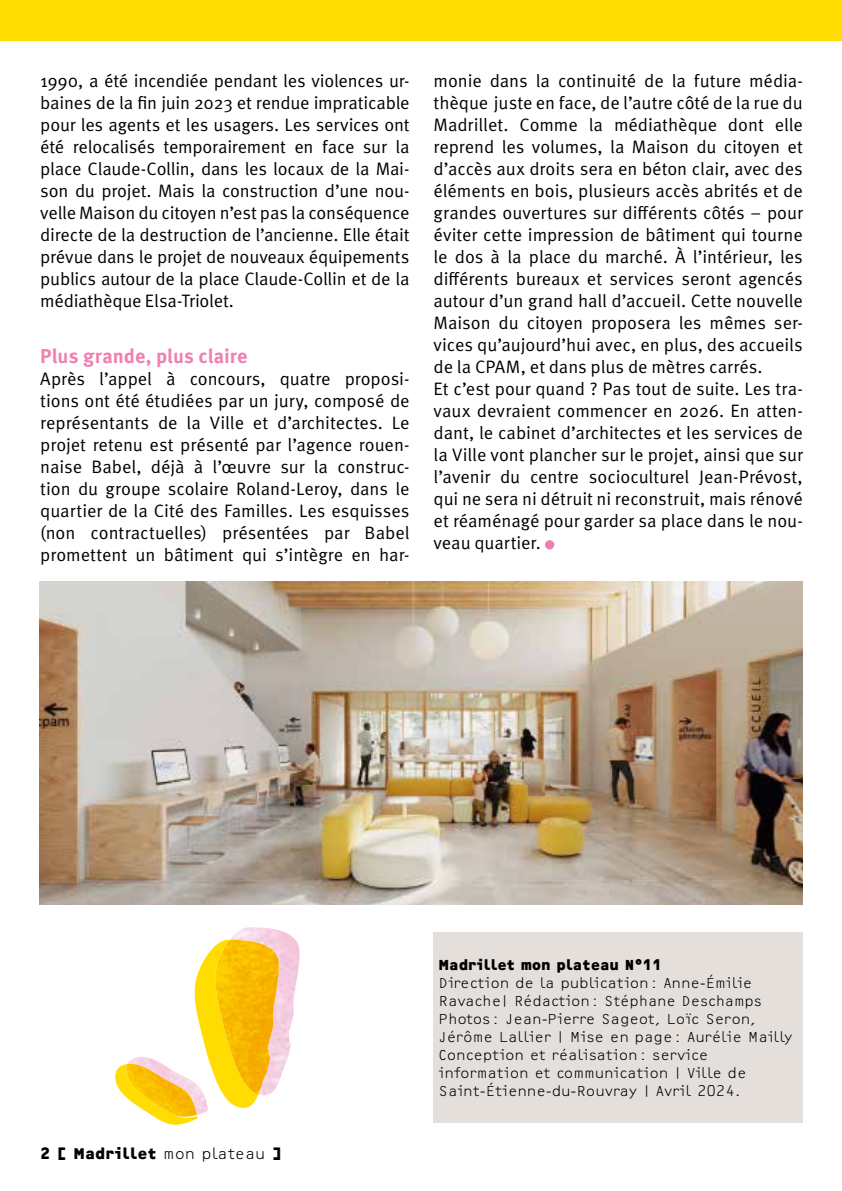
<style>
.page{position:relative;width:842px;height:1191px;background:#fff}
.page>*{position:absolute;margin:0;border:0;box-sizing:border-box;transform-origin:0 0}
.t1{font:700 20px "Meta Pro";color:#ef80b1}
.t2{font:18px/22px "Meta Pro Norm";letter-spacing:-.005em;color:#000;text-align:justify}
.t3{font:700 16px "OCRF";color:#000}
.t4{font:300 15px/18px "OCRF";letter-spacing:-.01em;color:#000}
.t5{font:700 15px "OCRF";letter-spacing:-.01em;color:#000}
.s1{font-weight:300}
</style>
<div class="page">
<div style="left:0;top:0;width:842px;height:40px;background:#fd0"></div>
<svg style="left:115px;top:946px;width:143px;height:179px"></svg>
<img style="left:230px;top:927px;width:69px;height:168px">
<img style="left:215px;top:939px;width:69px;height:155px">
<div style="left:545px;top:540px;width:9px;height:9px;background:#ef80b1;border-radius:50%"></div>
<div style="left:433px;top:933px;width:370px;height:190px;background:#e5dfdb"></div>
<img style="left:40px;top:582px;width:763px;height:323px">
<p class="t2" style="left:40px;top:69px;width:371px">1990, a été incendiée pendant les violences ur&shy;baines de la fin juin 2023 et rendue impraticable pour les agents et les usagers. Les services ont été relocalisés temporairement en face sur la place Claude-Collin, dans les locaux de la Mai&shy;son du projet. Mais la construction d’une nou&shy;velle Maison du citoyen n’est pas la conséquence directe de la destruction de l’ancienne. Elle était prévue dans le projet de nouveaux équipements publics autour de la place Claude-Collin et de la médiathèque Elsa-Triolet.</p>
<p class="t1" style="left:40px;top:340px;width:209px">Plus grande, plus claire</p>
<p class="t2" style="left:40px;top:366px;width:371px">Après l’appel à concours, quatre proposi&shy;tions ont été étudiées par un jury, composé de représentants de la Ville et d’architectes. Le projet retenu est présenté par l’agence rouen&shy;naise Babel, déjà à l’œuvre sur la construc&shy;tion du groupe scolaire Roland-Leroy, dans le quartier de la Cité des Familles. Les esquisses (non contractuelles) présentées par Babel promettent un bâtiment qui s’intègre en har-</p>
<p class="t2" style="left:433px;top:69px;width:371px;text-align:left">monie dans la continuité de la future média&shy;thèque juste en face, de l’autre côté de la rue du Madrillet. Comme la médiathèque dont elle reprend les volumes, la Maison du citoyen et d’accès aux droits sera en béton clair, avec des éléments en bois, plusieurs accès abrités et de grandes ouvertures sur différents côtés – pour éviter cette impression de bâtiment qui tourne le dos à la place du marché. À l’intérieur, les différents bureaux et services seront agencés autour d’un grand hall d’accueil. Cette nouvelle Maison du citoyen proposera les mêmes ser&shy;vices qu’aujourd’hui avec, en plus, des accueils de la CPAM, et dans plus de mètres carrés.<br>Et c’est pour quand ? Pas tout de suite. Les tra&shy;vaux devraient commencer en 2026. En atten&shy;dant, le cabinet d’architectes et les services de la Ville vont plancher sur le projet, ainsi que sur l’avenir du centre socioculturel Jean-Prévost, qui ne sera ni détruit ni reconstruit, mais rénové et réaménagé pour garder sa place dans le nou&shy;veau quartier.</p>
<p class="t3" style="left:40px;top:1142px;width:243px">2 [ Madrillet <span class="s1">mon plateau</span> ]</p>
<p class="t5" style="left:439px;top:955px;width:225px">Madrillet mon plateau N°11</p>
<p class="t4" style="left:439px;top:973px;width:355px">Direction de la publication: Anne-Émilie Ravache| Rédaction: Stéphane Deschamps Photos: Jean-Pierre Sageot, Loïc Seron, Jérôme Lallier | Mise en page: Aurélie Mailly Conception et réalisation: service information et communication | Ville de Saint-Étienne-du-Rouvray | Avril 2024.</p>
</div>
